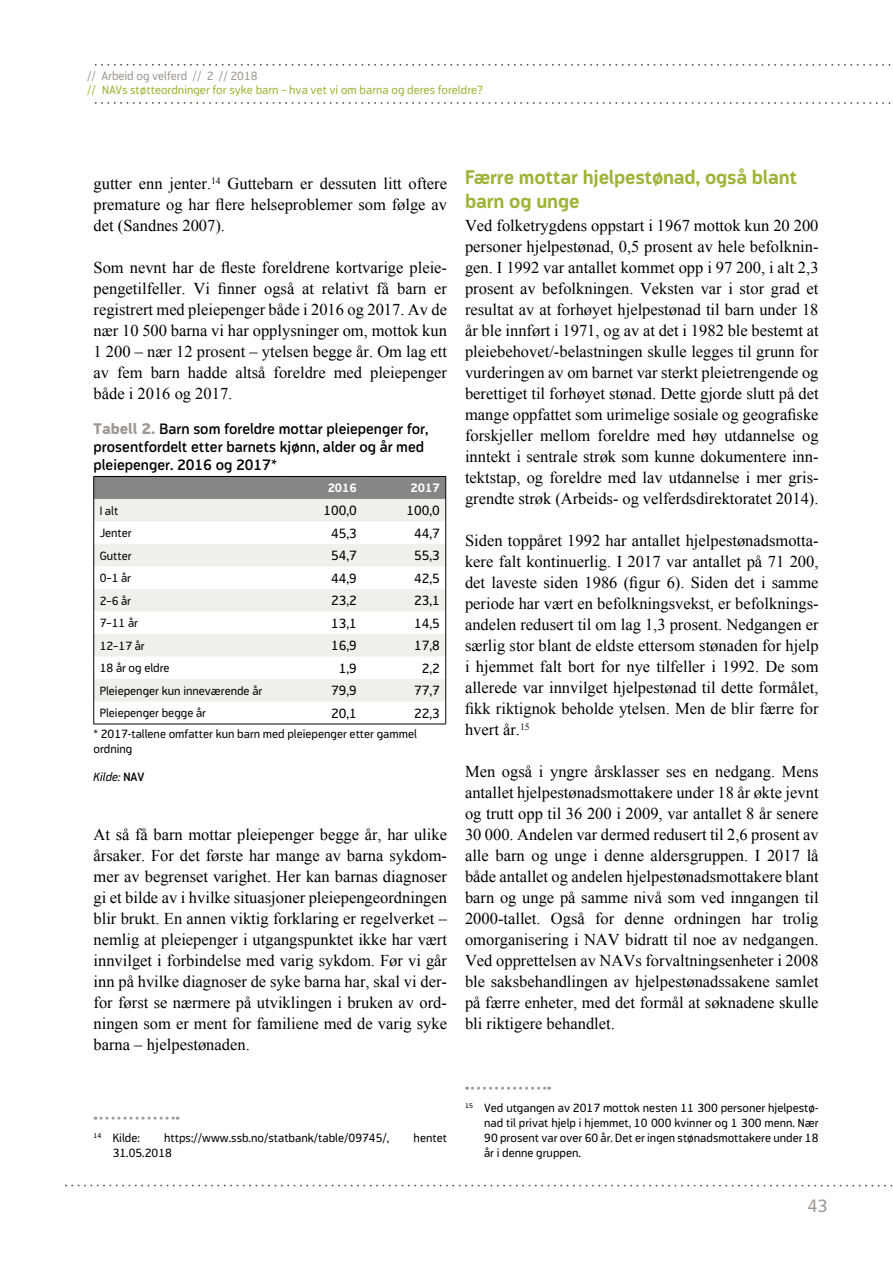
<style>
.page{position:relative;width:893px;height:1263px;background:#fff}
.page>*{position:absolute;margin:0;border:0;box-sizing:border-box;transform-origin:0 0}
.t1{font:700 19.5px/24px "Modus";letter-spacing:-.01em;color:#9eb337}
.t2{font:18px "Modus";color:#9e9892}
.t3{font:16.5px/21px "Times New Roman";color:#000;text-align:justify}
.t4{font:600 15px/18px "Modus";color:#000}
.t5{font:13.5px "Modus";color:#000}
.t6{font:12px/15px "Modus";color:#000;text-align:justify}
.t7{font:12px "Modus";color:#9eb337}
.t8{font:12px "Modus";color:#9e9892}
.t9{font:italic 12px "Modus";color:#000}
.t10{font:700 12px "Modus";color:#fff}
.s1{font-weight:800;color:#9e9892}
.s2{font-weight:600;font-style:normal}
</style>
<div class="page">
<svg style="left:94px;top:64px;width:797px;height:2px"></svg>
<svg style="left:94px;top:102px;width:797px;height:2px"></svg>
<svg style="left:65px;top:1185px;width:828px;height:1px"></svg>
<svg style="left:467px;top:1087px;width:83px;height:3px"></svg>
<svg style="left:93px;top:476px;width:353px;height:248px"></svg>
<hr style="left:94px;top:724px;width:186px;height:1px;background:#000">
<hr style="left:280px;top:724px;width:83px;height:1px;background:#000">
<hr style="left:363px;top:724px;width:83px;height:1px;background:#000">
<svg style="left:95px;top:1117px;width:83px;height:3px"></svg>
<p class="t8" style="left:87px;top:69px;width:172px">// Arbeid og velferd // 2 // 2018</p>
<p class="t7" style="left:87px;top:83px;width:397px">// NAVs støtteordninger for syke barn – hva vet vi om barna og deres foreldre?</p>
<p class="t3" style="left:94px;top:173px;width:355px">gutter enn jenter.<sup>14</sup> Guttebarn er dessuten litt oftere premature og har flere helseproblemer som følge av det (Sandnes 2007).</p>
<p class="t3" style="left:94px;top:257px;width:355px">Som nevnt har de fleste foreldrene kortvarige pleie&shy;pengetilfeller. Vi finner også at relativt få barn er registrert med pleiepenger både i 2016 og 2017. Av de nær 10 500 barna vi har opplysninger om, mottok kun 1 200 – nær 12 prosent – ytelsen begge år. Om lag ett av fem barn hadde altså foreldre med pleiepenger både i 2016 og 2017.</p>
<p class="t4" style="left:94px;top:420px;width:336px"><span class="s1">Tabell 2.</span> Barn som foreldre mottar pleiepenger for, prosentfordelt etter barnets kjønn, alder og år med pleiepenger. 2016 og 2017*</p>
<p class="t10" style="left:328px;top:481px;width:31px">2016</p>
<p class="t10" style="left:410px;top:481px;width:31px">2017</p>
<p class="t6" style="left:100px;top:503px;width:20px">I alt</p>
<p class="t5" style="left:324px;top:503px;width:35px">100,0</p>
<p class="t5" style="left:406px;top:503px;width:35px">100,0</p>
<p class="t6" style="left:100px;top:525px;width:34px">Jenter</p>
<p class="t5" style="left:331px;top:525px;width:27px">45,3</p>
<p class="t5" style="left:414px;top:525px;width:27px">44,7</p>
<p class="t6" style="left:100px;top:548px;width:33px">Gutter</p>
<p class="t5" style="left:331px;top:548px;width:27px">54,7</p>
<p class="t5" style="left:414px;top:548px;width:27px">55,3</p>
<p class="t6" style="left:100px;top:570px;width:33px">0–1 år</p>
<p class="t5" style="left:331px;top:570px;width:27px">44,9</p>
<p class="t5" style="left:414px;top:570px;width:27px">42,5</p>
<p class="t6" style="left:100px;top:593px;width:33px">2–6 år</p>
<p class="t5" style="left:331px;top:593px;width:27px">23,2</p>
<p class="t5" style="left:414px;top:593px;width:27px">23,1</p>
<p class="t6" style="left:100px;top:615px;width:40px">7–11 år</p>
<p class="t5" style="left:331px;top:615px;width:27px">13,1</p>
<p class="t5" style="left:414px;top:615px;width:27px">14,5</p>
<p class="t6" style="left:100px;top:638px;width:46px">12–17 år</p>
<p class="t5" style="left:331px;top:638px;width:27px">16,9</p>
<p class="t5" style="left:414px;top:638px;width:27px">17,8</p>
<p class="t6" style="left:100px;top:660px;width:71px">18 år og eldre</p>
<p class="t5" style="left:339px;top:660px;width:20px">1,9</p>
<p class="t5" style="left:422px;top:660px;width:20px">2,2</p>
<p class="t6" style="left:100px;top:683px;width:164px">Pleiepenger kun inneværende år</p>
<p class="t5" style="left:331px;top:683px;width:27px">79,9</p>
<p class="t5" style="left:414px;top:683px;width:27px">77,7</p>
<p class="t6" style="left:100px;top:705px;width:108px">Pleiepenger begge år</p>
<p class="t5" style="left:331px;top:705px;width:27px">20,1</p>
<p class="t5" style="left:414px;top:705px;width:27px">22,3</p>
<p class="t6" style="left:94px;top:726px;width:325px">* 2017-tallene omfatter kun barn med pleiepenger etter gammel ordning</p>
<p class="t9" style="left:94px;top:770px;width:52px">Kilde: <span class="s2">NAV</span></p>
<p class="t3" style="left:94px;top:824px;width:355px">At så få barn mottar pleiepenger begge år, har ulike årsaker. For det første har mange av barna sykdom&shy;mer av begrenset varighet. Her kan barnas diagnoser gi et bilde av i hvilke situasjoner pleiepengeordningen blir brukt. En annen viktig forklaring er regelverket – nemlig at pleiepenger i utgangspunktet ikke har vært innvilget i forbindelse med varig sykdom. Før vi går inn på hvilke diagnoser de syke barna har, skal vi der&shy;for først se nærmere på utviklingen i bruken av ord&shy;ningen som er ment for familiene med de varig syke barna – hjelpestønaden.</p>
<p class="t1" style="left:465px;top:166px;width:334px">Færre mottar hjelpestønad, også blant barn og unge</p>
<p class="t3" style="left:465px;top:215px;width:355px">Ved folketrygdens oppstart i 1967 mottok kun 20 200 personer hjelpestønad, 0,5 prosent av hele befolknin&shy;gen. I 1992 var antallet kommet opp i 97 200, i alt 2,3 prosent av befolkningen. Veksten var i stor grad et resultat av at forhøyet hjelpestønad til barn under 18 år ble innført i 1971, og av at det i 1982 ble bestemt at pleiebehovet/-belastningen skulle legges til grunn for vurderingen av om barnet var sterkt pleietrengende og berettiget til forhøyet stønad. Dette gjorde slutt på det mange oppfattet som urimelige sosiale og geografiske forskjeller mellom foreldre med høy utdannelse og inntekt i sentrale strøk som kunne dokumentere inn&shy;tektstap, og foreldre med lav utdannelse i mer gris&shy;grendte strøk (Arbeids- og velferdsdirektoratet 2014).</p>
<p class="t3" style="left:465px;top:530px;width:355px">Siden toppåret 1992 har antallet hjelpestønadsmotta&shy;kere falt kontinuerlig. I 2017 var antallet på 71 200, det laveste siden 1986 (figur 6). Siden det i samme periode har vært en befolkningsvekst, er befolknings&shy;andelen redusert til om lag 1,3 prosent. Nedgangen er særlig stor blant de eldste ettersom stønaden for hjelp i hjemmet falt bort for nye tilfeller i 1992. De som allerede var innvilget hjelpestønad til dette formålet, fikk riktignok beholde ytelsen. Men de blir færre for hvert år.<sup>15</sup></p>
<p class="t3" style="left:465px;top:761px;width:355px">Men også i yngre årsklasser ses en nedgang. Mens antallet hjelpestønadsmottakere under 18 år økte jevnt og trutt opp til 36 200 i 2009, var antallet 8 år senere 30 000. Andelen var dermed redusert til 2,6 prosent av alle barn og unge i denne aldersgruppen. I 2017 lå både antallet og andelen hjelpestønadsmottakere blant barn og unge på samme nivå som ved inngangen til 2000-tallet. Også for denne ordningen har trolig omorganisering i NAV bidratt til noe av nedgangen.<br>Ved opprettelsen av NAVs forvaltningsenheter i 2008 ble saksbehandlingen av hjelpestønadssakene samlet på færre enheter, med det formål at søknadene skulle bli riktigere behandlet.</p>
<p class="t6" style="left:94px;top:1130px;width:48px"><sup>14</sup> Kilde:</p>
<p class="t6" style="left:164px;top:1130px;width:227px">https://www.ssb.no/statbank/table/09745/,</p>
<p class="t6" style="left:414px;top:1130px;width:35px">hentet</p>
<p class="t6" style="left:113px;top:1145px;width:61px">31.05.2018</p>
<p class="t6" style="left:484px;top:1100px;width:336px;text-indent:-19px"><sup>15</sup> Ved utgangen av 2017 mottok nesten 11 300 personer hjelpestø&shy;nad til privat hjelp i hjemmet, 10 000 kvinner og 1 300 menn. Nær 90 prosent var over 60 år. Det er ingen stønadsmottakere under 18 år i denne gruppen.</p>
<p class="t2" style="left:807px;top:1195px;width:22px">43</p>
</div>
